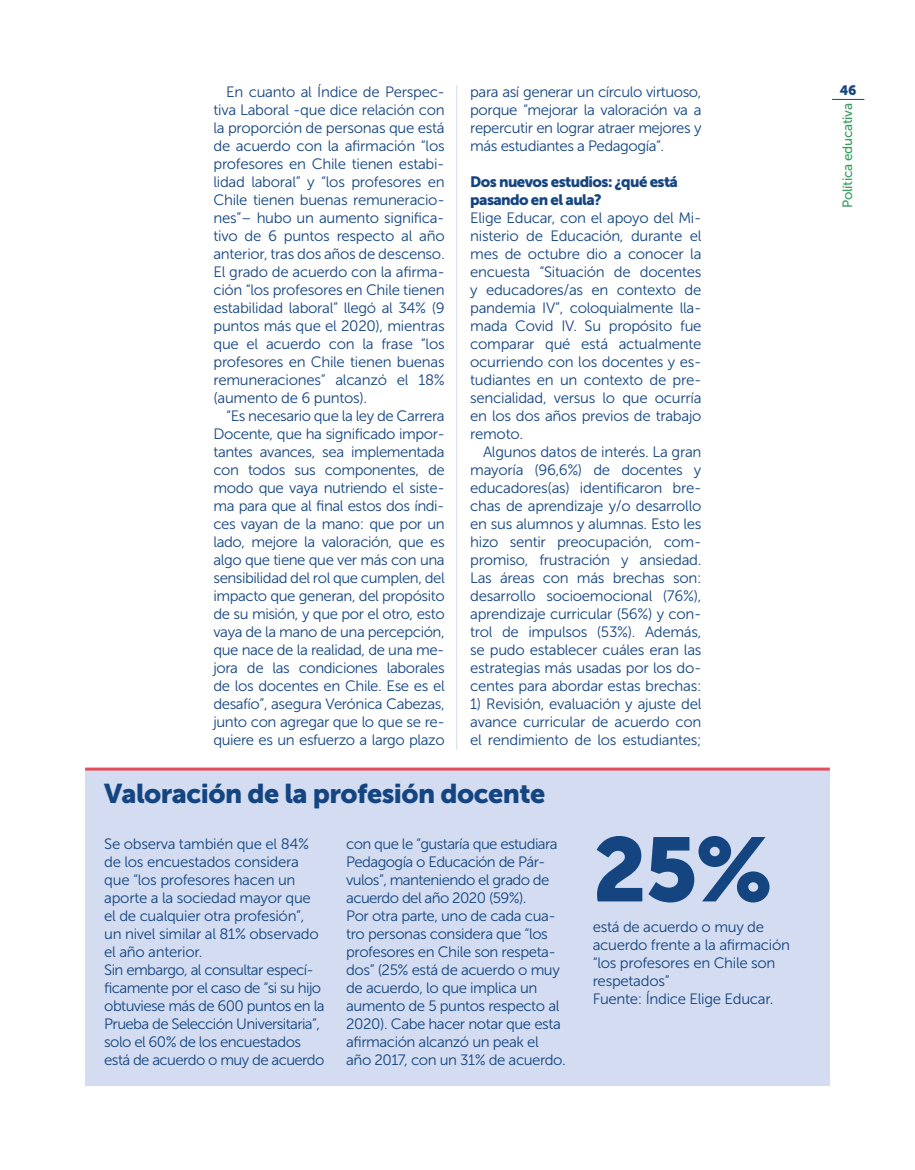
<style>
.page{position:relative;width:915px;height:1170px;background:#fff}
.page>*{position:absolute;margin:0;border:0;box-sizing:border-box;transform-origin:0 0}
.t1{font:90px "Museo Sans 900";color:#144581}
.t2{font:27px "Museo Sans 900";letter-spacing:-.02em;color:#144581}
.t3{font:15px/18px "Museo Sans 300";letter-spacing:-.03em;color:#144581;text-align:justify}
.t4{font:15px/18px "Museo Sans 900";letter-spacing:-.04em;color:#144581}
.t5{font:13.5px "Museo Sans 500";letter-spacing:-.02em;color:#3a9e5f}
.t6{font:13.5px "Museo Sans 900";color:#144581}
</style>
<div class="page">
<hr style="left:831px;top:99px;width:33px;height:1px;background:#144581">
<hr style="left:456px;top:85px;width:1px;height:664px;background:#d3dcf0">
<div style="left:85px;top:769px;width:744px;height:316px;background:#d3dcf0"></div>
<hr style="left:85px;top:767px;width:744px;height:3px;background:#e24e5d">
<p class="t3" style="left:213px;top:83px;width:233px;text-indent:13px">En cuanto al Índice de Perspec&shy;tiva Laboral -que dice relación con la proporción de personas que está de acuerdo con la afirmación “los profesores en Chile tienen estabi&shy;lidad laboral” y “los profesores en Chile tienen buenas remuneracio&shy;nes”– hubo un aumento significa&shy;tivo de 6 puntos respecto al año anterior, tras dos años de descenso.<br>El grado de acuerdo con la afirma&shy;ción “los profesores en Chile tienen estabilidad laboral” llegó al 34% (9 puntos más que el 2020), mientras que el acuerdo con la frase “los profesores en Chile tienen buenas remuneraciones” alcanzó el 18% (aumento de 6 puntos).</p>
<p class="t3" style="left:213px;top:407px;width:233px;text-indent:13px">“Es necesario que la ley de Carrera Docente, que ha significado impor&shy;tantes avances, sea implementada con todos sus componentes, de modo que vaya nutriendo el siste&shy;ma para que al final estos dos índi&shy;ces vayan de la mano: que por un lado, mejore la valoración, que es algo que tiene que ver más con una sensibilidad del rol que cumplen, del impacto que generan, del propósito de su misión, y que por el otro, esto vaya de la mano de una percepción, que nace de la realidad, de una me&shy;jora de las condiciones laborales de los docentes en Chile. Ese es el desafío”, asegura Verónica Cabezas, junto con agregar que lo que se re&shy;quiere es un esfuerzo a largo plazo</p>
<p class="t3" style="left:470px;top:83px;width:233px">para así generar un círculo virtuoso, porque “mejorar la valoración va a repercutir en lograr atraer mejores y más estudiantes a Pedagogía”.</p>
<p class="t4" style="left:470px;top:172px;width:209px">Dos nuevos estudios: ¿qué está pasando en el aula?</p>
<p class="t3" style="left:470px;top:209px;width:233px">Elige Educar, con el apoyo del Mi&shy;nisterio de Educación, durante el mes de octubre dio a conocer la encuesta “Situación de docentes y educadores/as en contexto de pandemia IV”, coloquialmente lla&shy;mada Covid IV. Su propósito fue comparar qué está actualmente ocurriendo con los docentes y es&shy;tudiantes en un contexto de pre&shy;sencialidad, versus lo que ocurría en los dos años previos de trabajo remoto.</p>
<p class="t3" style="left:470px;top:443px;width:233px;text-indent:13px">Algunos datos de interés. La gran mayoría (96,6%) de docentes y educadores(as) identificaron bre&shy;chas de aprendizaje y/o desarrollo en sus alumnos y alumnas. Esto les hizo sentir preocupación, com&shy;promiso, frustración y ansiedad.<br>Las áreas con más brechas son: desarrollo socioemocional (76%), aprendizaje curricular (56%) y con&shy;trol de impulsos (53%). Además, se pudo establecer cuáles eran las estrategias más usadas por los do&shy;centes para abordar estas brechas:</p>
<p class="t3" style="left:470px;top:695px;width:233px">1) Revisión, evaluación y ajuste del avance curricular de acuerdo con el rendimiento de los estudiantes;</p>
<h2 class="t2" style="left:104px;top:778px;width:442px">Valoración de la profesión docente</h2>
<p class="t3" style="left:104px;top:834px;width:222px;text-align:left">Se observa también que el 84% de los encuestados considera que “los profesores hacen un aporte a la sociedad mayor que el de cualquier otra profesión”, un nivel similar al 81% observado el año anterior.<br>Sin embargo, al consultar especí&shy;ficamente por el caso de “si su hijo obtuviese más de 600 puntos en la<br>Prueba de Selección Universitaria”, solo el 60% de los encuestados está de acuerdo o muy de acuerdo</p>
<p class="t3" style="left:346px;top:834px;width:221px;text-align:left">con que le “gustaría que estudiara<br>Pedagogía o Educación de Pár&shy;vulos”, manteniendo el grado de acuerdo del año 2020 (59%).<br>Por otra parte, uno de cada cua&shy;tro personas considera que “los profesores en Chile son respeta&shy;dos” (25% está de acuerdo o muy de acuerdo, lo que implica un aumento de 5 puntos respecto al<br>2020). Cabe hacer notar que esta afirmación alcanzó un peak el año 2017, con un 31% de acuerdo.</p>
<h1 class="t1" style="left:592px;top:818px;width:181px">25%</h1>
<p class="t3" style="left:592px;top:917px;width:199px;text-align:left">está de acuerdo o muy de acuerdo frente a la afirmación “los profesores en Chile son respetados”<br>Fuente: Índice Elige Educar.</p>
<p class="t6" style="left:839px;top:83px;width:18px">46</p>
<p class="t5" style="left:840px;top:208px;width:107px;rotate:-90deg">Política educativa</p>
</div>
